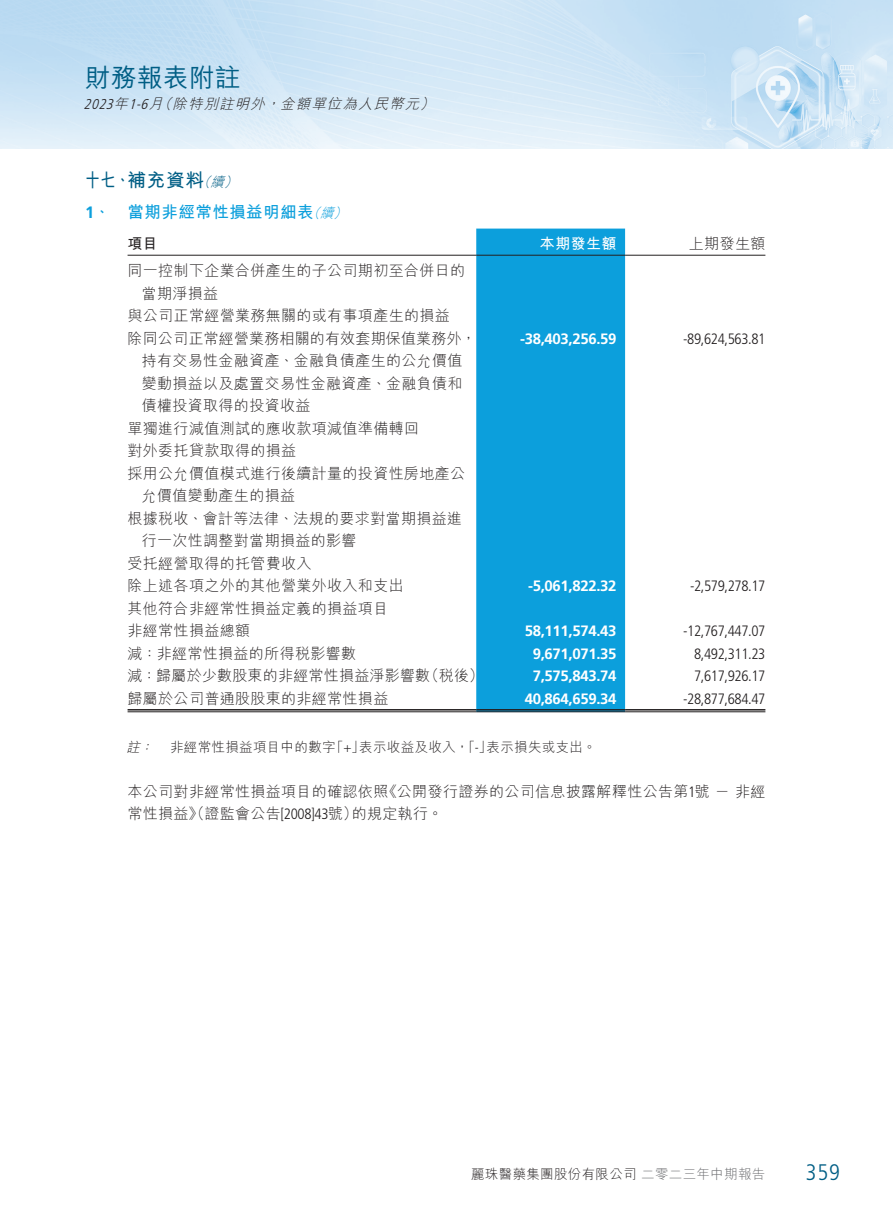
<style>
.page{position:relative;width:893px;height:1212px;background:#fff}
.page>*{position:absolute;margin:0;border:0;box-sizing:border-box;transform-origin:0 0}
.t1{font:500 25.5px "M Hei HK";letter-spacing:.02em;color:#005e85}
.t2{font:300 condensed 22.5px "Frutiger LT Std";color:#005e85}
.t3{font:700 18.75px "M Hei HK";letter-spacing:.03em;color:#005e85;scale:.8 1}
.t4{font:700 16.5px "M Hei HK";letter-spacing:.03em;color:#0c9fdc}
.t5{font:300 15px/22.5px "M Hei HK";letter-spacing:.025em;color:#231f20}
.t6{font:300 condensed 15px "Frutiger LT Std";letter-spacing:-.025em;color:#231f20}
.t7{font:700 15px "Frutiger LT Std";letter-spacing:-.02em;color:#fff}
.t8{font:700 15px "M Hei HK";letter-spacing:.03em;color:#fff}
.t9{font:700 15px "M Hei HK";color:#231f20}
.t10{font:italic 300 14.25px "M Hei HK";color:#231f20}
.t11{font:300 13.5px "M Hei HK";letter-spacing:.025em;color:#231f20}
.s1{font-family:"Frutiger LT Std";font-stretch:condensed}
.s2{font-weight:300;font-style:italic;font-size:13.5px}
.s3{font-family:"Frutiger LT Std"}
.s4{font-style:italic}
.s5{color:#6c6d70}
</style>
<div class="page">
<img style="left:0;top:0;width:893px;height:149px">
<div style="left:476px;top:229px;width:149px;height:482px;background:#0c9fdc"></div>
<hr style="left:128px;top:255px;width:348px;height:1px;background:#231f20">
<hr style="left:476px;top:255px;width:149px;height:1px;background:#231f20">
<hr style="left:625px;top:255px;width:140px;height:1px;background:#231f20">
<hr style="left:128px;top:709px;width:348px;height:1px;background:#231f20">
<hr style="left:128px;top:711px;width:348px;height:1px;background:#231f20">
<hr style="left:476px;top:709px;width:149px;height:1px;background:#231f20">
<hr style="left:476px;top:711px;width:149px;height:1px;background:#231f20">
<hr style="left:625px;top:709px;width:140px;height:1px;background:#231f20">
<hr style="left:625px;top:711px;width:140px;height:1px;background:#231f20">
<h1 class="t1" style="left:85px;top:59px;width:157px">財務報表附註</h1>
<p class="t10" style="left:84px;top:97px;width:356px"><span class="s1">2023</span>年<span class="s1">1-6</span>月（除特別註明外，金額單位為人民幣元）</p>
<p class="t3" style="left:85px;top:166px;width:196px">十七、補充資料<span class="s2">（續）</span></p>
<p class="t4" style="left:85px;top:200px;width:267px"><span class="s3">1</span>、 當期非經常性損益明細表<span class="s2">（續）</span></p>
<p class="t9" style="left:128px;top:233px;width:32px">項目</p>
<p class="t8" style="left:540px;top:233px;width:78px">本期發生額</p>
<p class="t5" style="left:689px;top:232px;width:78px">上期發生額</p>
<p class="t5" style="left:128px;top:259px;width:339px">同一控制下企業合併產生的子公司期初至合併日的</p>
<p class="t5" style="left:142px;top:282px;width:78px">當期淨損益</p>
<p class="t5" style="left:128px;top:304px;width:324px">與公司正常經營業務無關的或有事項產生的損益</p>
<p class="t5" style="left:128px;top:327px;width:350px">除同公司正常經營業務相關的有效套期保值業務外，</p>
<p class="t5" style="left:142px;top:349px;width:322px">持有交易性金融資產、金融負債產生的公允價值</p>
<p class="t5" style="left:142px;top:372px;width:322px">變動損益以及處置交易性金融資產、金融負債和</p>
<p class="t5" style="left:142px;top:394px;width:170px">債權投資取得的投資收益</p>
<p class="t7" style="left:520px;top:330px;width:98px">-38,403,256.59</p>
<p class="t6" style="left:683px;top:330px;width:84px">-89,624,563.81</p>
<p class="t5" style="left:128px;top:417px;width:293px">單獨進行減值測試的應收款項減值準備轉回</p>
<p class="t5" style="left:128px;top:439px;width:170px">對外委托貸款取得的損益</p>
<p class="t5" style="left:128px;top:462px;width:339px">採用公允價值模式進行後續計量的投資性房地產公</p>
<p class="t5" style="left:142px;top:484px;width:155px">允價值變動產生的損益</p>
<p class="t5" style="left:128px;top:507px;width:336px">根據稅收、會計等法律、法規的要求對當期損益進</p>
<p class="t5" style="left:142px;top:529px;width:216px">行一次性調整對當期損益的影響</p>
<p class="t5" style="left:128px;top:552px;width:185px">受托經營取得的托管費收入</p>
<p class="t5" style="left:128px;top:574px;width:278px">除上述各項之外的其他營業外收入和支出</p>
<p class="t7" style="left:528px;top:577px;width:90px">-5,061,822.32</p>
<p class="t6" style="left:690px;top:577px;width:77px">-2,579,278.17</p>
<p class="t5" style="left:128px;top:597px;width:262px">其他符合非經常性損益定義的損益項目非經常性損益總額</p>
<p class="t7" style="left:525px;top:622px;width:93px">58,111,574.43</p>
<p class="t6" style="left:683px;top:622px;width:84px">-12,767,447.07</p>
<p class="t5" style="left:128px;top:642px;width:230px">減：非經常性損益的所得稅影響數</p>
<p class="t7" style="left:533px;top:645px;width:85px">9,671,071.35</p>
<p class="t6" style="left:694px;top:645px;width:73px">8,492,311.23</p>
<p class="t5" style="left:128px;top:664px;width:358px">減：歸屬於少數股東的非經常性損益淨影響數（稅後）</p>
<p class="t7" style="left:533px;top:667px;width:85px">7,575,843.74</p>
<p class="t6" style="left:694px;top:667px;width:73px">7,617,926.17</p>
<p class="t5" style="left:128px;top:687px;width:262px">歸屬於公司普通股股東的非經常性損益</p>
<p class="t7" style="left:525px;top:690px;width:93px">40,864,659.34</p>
<p class="t6" style="left:683px;top:690px;width:84px">-28,877,684.47</p>
<p class="t11" style="left:126px;top:740px;width:472px"><span class="s4">註：</span> 非經常性損益項目中的數字「<span class="s1">+</span>」表示收益及收入，「<span class="s1">-</span>」表示損失或支出。</p>
<p class="t5" style="left:128px;top:780px;width:639px">本公司對非經常性損益項目的確認依照《公開發行證券的公司信息披露解釋性公告第<span class="s1">1</span>號－非經常性損益》（證監會公告<span class="s1">[2008]43</span>號）的規定執行。</p>
<p class="t11" style="left:471px;top:1167px;width:296px">麗珠醫藥集團股份有限公司 <span class="s5">二零二三年中期報告</span></p>
<h2 class="t2" style="left:806px;top:1159px;width:36px">359</h2>
</div>
